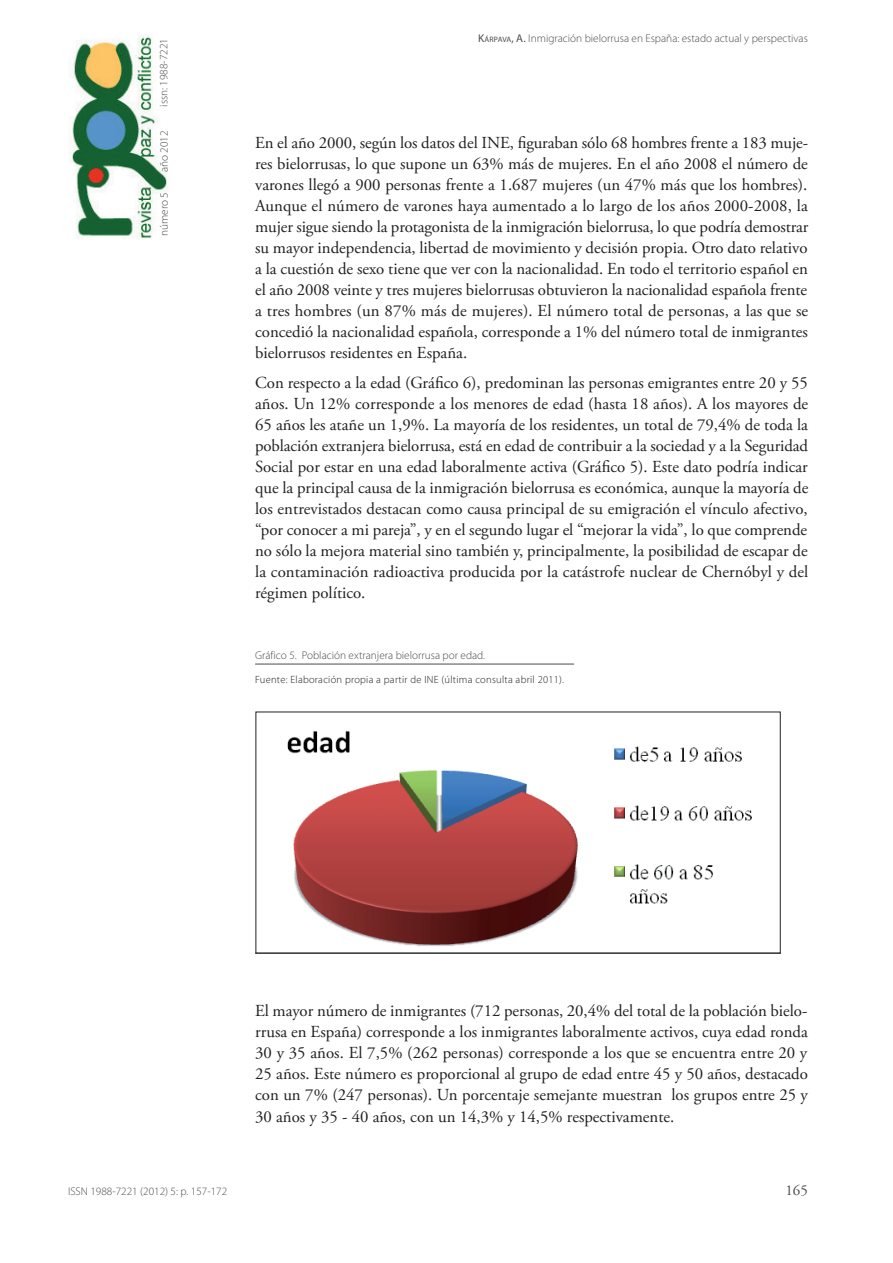
<style>
.page{position:relative;width:893px;height:1263px;background:#fff}
.page>*{position:absolute;margin:0;border:0;box-sizing:border-box;transform-origin:0 0}
.t1{font:16.8px/21px "Adobe Garamond Pro";color:#231f20;text-align:justify}
.t2{font:15px "Adobe Garamond Pro";color:#4b4c4d}
.t3{font:300 11.25px "Myriad Pro";color:#4b4c4d}
.t4{font:300 10.5px "Myriad Pro";letter-spacing:.025em;color:#231f20}
.s1{font-weight:400}
.s2{font-weight:400;font-size:7.8px}
</style>
<div class="page">
<img style="left:68px;top:34px;width:100px;height:205px">
<hr style="left:255px;top:664px;width:319px;height:1px;background:#4b4c4d">
<img style="left:287px;top:730px;width:465px;height:216px">
<p class="t3" style="left:157px;top:107px;width:70px;rotate:-90deg">issn: 1988-7221</p>
<p class="t3" style="left:158px;top:172px;width:43px;rotate:-90deg">año 2012</p>
<p class="t3" style="left:158px;top:236px;width:45px;rotate:-90deg">número 5</p>
<p class="t3" style="left:478px;top:33px;width:331px"><span class="s1">K</span><span class="s2">ÁRPAVA</span><span class="s1">, A.</span> Inmigración bielorrusa en España: estado actual y perspectivas</p>
<p class="t1" style="left:255px;top:133px;width:555px">En el año 2000, según los datos del INE, figuraban sólo 68 hombres frente a 183 muje&shy;res bielorrusas, lo que supone un 63% más de mujeres. En el año 2008 el número de varones llegó a 900 personas frente a 1.687 mujeres (un 47% más que los hombres).<br>Aunque el número de varones haya aumentado a lo largo de los años 2000-2008, la mujer sigue siendo la protagonista de la inmigración bielorrusa, lo que podría demostrar su mayor independencia, libertad de movimiento y decisión propia. Otro dato relativo a la cuestión de sexo tiene que ver con la nacionalidad. En todo el territorio español en el año 2008 veinte y tres mujeres bielorrusas obtuvieron la nacionalidad española frente a tres hombres (un 87% más de mujeres). El número total de personas, a las que se concedió la nacionalidad española, corresponde a 1% del número total de inmigrantes bielorrusos residentes en España.</p>
<p class="t1" style="left:255px;top:373px;width:555px">Con respecto a la edad (Gráfico 6), predominan las personas emigrantes entre 20 y 55 años. Un 12% corresponde a los menores de edad (hasta 18 años). A los mayores de 65 años les atañe un 1,9%. La mayoría de los residentes, un total de 79,4% de toda la población extranjera bielorrusa, está en edad de contribuir a la sociedad y a la Seguridad Social por estar en una edad laboralmente activa (Gráfico 5). Este dato podría indicar que la principal causa de la inmigración bielorrusa es económica, aunque la mayoría de los entrevistados destacan como causa principal de su emigración el vínculo afectivo, “por conocer a mi pareja”, y en el segundo lugar el “mejorar la vida”, lo que comprende no sólo la mejora material sino también y, principalmente, la posibilidad de escapar de la contaminación radioactiva producida por la catástrofe nuclear de Chernóbyl y del régimen político.</p>
<p class="t3" style="left:255px;top:649px;width:232px">Gráfico 5. Población extranjera bielorrusa por edad.</p>
<p class="t4" style="left:255px;top:674px;width:310px">Fuente: Elaboración propia a partir de INE (última consulta abril 2011).</p>
<p class="t1" style="left:255px;top:1001px;width:554px">El mayor número de inmigrantes (712 personas, 20,4% del total de la población bielo&shy;rrusa en España) corresponde a los inmigrantes laboralmente activos, cuya edad ronda 30 y 35 años. El 7,5% (262 personas) corresponde a los que se encuentra entre 20 y 25 años. Este número es proporcional al grupo de edad entre 45 y 50 años, destacado con un 7% (247 personas). Un porcentaje semejante muestran los grupos entre 25 y 30 años y 35 - 40 años, con un 14,3% y 14,5% respectivamente.</p>
<p class="t3" style="left:68px;top:1185px;width:161px">ISSN 1988-7221 (2012) 5: p. 157-172</p>
<p class="t2" style="left:785px;top:1181px;width:24px">165</p>
</div>
